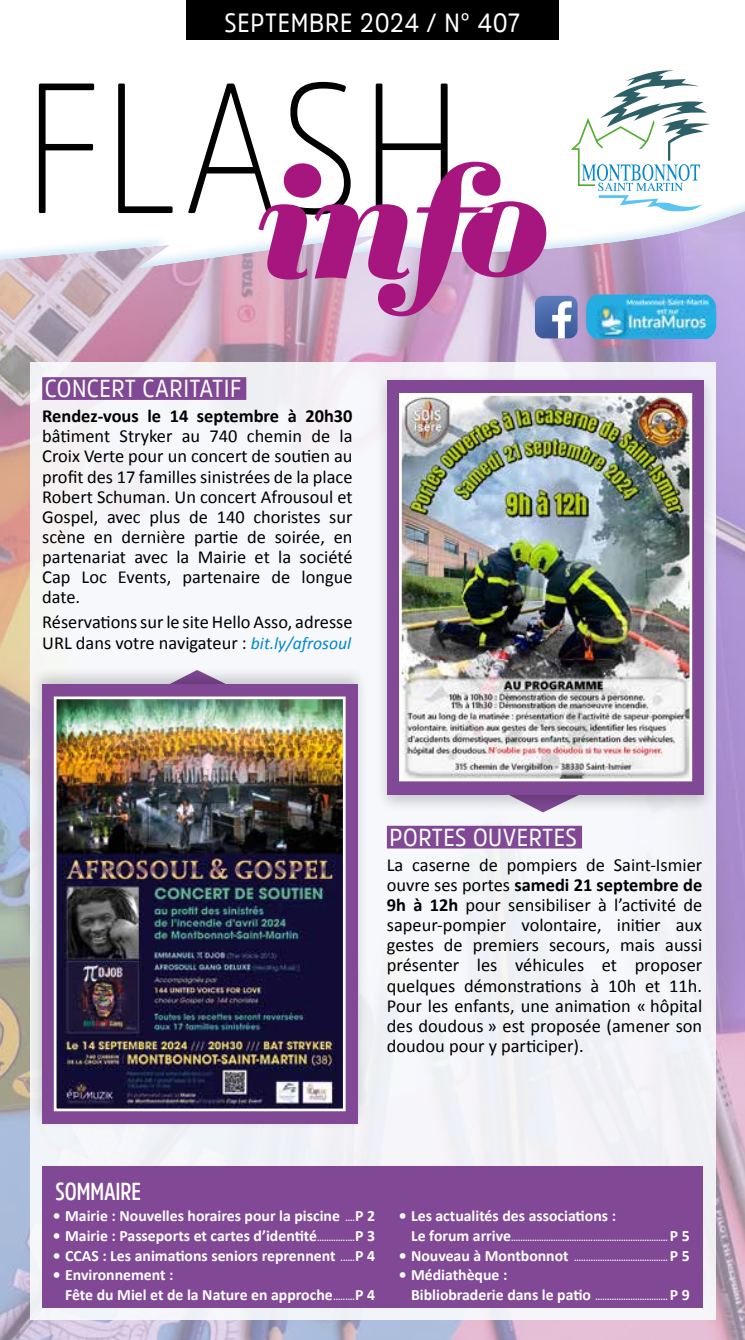
<style>
.page{position:relative;width:745px;height:1340px;background:#fff}
.page>*{position:absolute;margin:0;border:0;box-sizing:border-box;transform-origin:0 0}
.t1{font:26.25px "Amsi Pro Narw";letter-spacing:.03em;color:#fff}
.t2{font:24.5px "Amsi Pro Narw";letter-spacing:.02em;color:#fff}
.t3{font:600 24.5px "Amsi Pro Cond";letter-spacing:-.005em;color:#fff}
.t4{font:18.38px/20.1px "Calibri";color:#000;text-align:justify}
.t5{font:700 18.38px "Calibri";color:#000}
.t6{font:700 15.75px/20.1px "Calibri";color:#fff}
.t7{font:700 8.75px "Calibri";color:#fff}
.s1{font-style:italic;font-size:17.5px;color:#0087cc}
.s2{font-weight:700}
.s3{font-size:8.75px}
.s4{font-size:15.75px}
</style>
<div class="page">
<img style="left:0;top:300px;width:744px;height:1039px">
<svg style="left:0;top:0;width:744px;height:300px"></svg>
<div style="left:186px;top:0;width:372px;height:40px;background:#000"></div>
<div style="left:30px;top:362px;width:684px;height:958px;background:#f9fcfe"></div>
<img style="left:586px;top:294px;width:129px;height:45px">
<svg style="left:39px;top:82px;width:275px;height:133px"></svg>
<div style="left:283px;top:163px;width:38px;height:35px;background:#a7167f;border-radius:50%"></div>
<svg style="left:314px;top:70px;width:395px;height:268px"></svg>
<svg style="left:258px;top:204px;width:49px;height:75px;background:#bb589f"></svg>
<div style="left:42px;top:1166px;width:659px;height:141px;background:#814995"></div>
<div style="left:42px;top:377px;width:204px;height:23px;background:#814995"></div>
<div style="left:386px;top:825px;width:195px;height:23px;background:#814995"></div>
<div style="left:29px;top:666px;width:340px;height:464px;background:#000;opacity:.2"></div>
<div style="left:42px;top:684px;width:315px;height:439px;background:#814995"></div>
<img style="left:58px;top:700px;width:283px;height:407px">
<div style="left:54px;top:696px;width:291px;height:415px;border:3px solid #fff"></div>
<div style="left:375px;top:373px;width:340px;height:439px;background:#000;opacity:.2"></div>
<div style="left:387px;top:380px;width:316px;height:414px;background:#814995"></div>
<img style="left:403px;top:397px;width:284px;height:380px">
<div style="left:399px;top:393px;width:292px;height:388px;border:3px solid #fff"></div>
<h1 class="t1" style="left:224px;top:4px;width:297px">SEPTEMBRE 2024 / N° 407</h1>
<h2 class="t2" style="left:45px;top:371px;width:198px">CONCERT CARITATIF</h2>
<p class="t5" style="left:42px;top:403px;width:312px">Rendez-vous le 14 septembre à 20h30</p>
<p class="t4" style="left:42px;top:426px;width:312px">bâtiment Stryker au 740 chemin de la Croix Verte pour un concert de soutien au profit des 17 familles sinistrées de la place Robert Schuman. Un concert Afrousoul et Gospel, avec plus de 140 choristes sur scène en dernière partie de soirée, en partenariat avec la Mairie et la société Cap Loc Events, partenaire de longue date.</p>
<p class="t4" style="left:42px;top:612px;width:312px">Réservations sur le site Hello Asso, adresse<br>URL dans votre navigateur : <span class="s1">bit.ly/afrosoul</span></p>
<h2 class="t2" style="left:389px;top:820px;width:189px">PORTES OUVERTES</h2>
<p class="t4" style="left:386px;top:854px;width:317px">La caserne de pompiers de Saint-Ismier ouvre ses portes <span class="s2">samedi 21 septembre de 9h à 12h</span> pour sensibiliser à l’activité de sapeur-pompier volontaire, initier aux gestes de premiers secours, mais aussi présenter les véhicules et proposer quelques démonstrations à 10h et 11h.<br>Pour les enfants, une animation « hôpital des doudous » est proposée (amener son doudou pour y participer).</p>
<h2 class="t3" style="left:55px;top:1175px;width:87px">SOMMAIRE</h2>
<p class="t6" style="left:53px;top:1204px;width:323px">• Mairie : Nouvelles horaires pour la piscine <span class="s3">....</span>P 2</p>
<p class="t6" style="left:53px;top:1224px;width:323px">• Mairie : Passeports et cartes d’identité<span class="s3">................</span>P 3</p>
<p class="t6" style="left:53px;top:1244px;width:323px">• CCAS : Les animations seniors reprennent <span class="s3">......</span>P 4</p>
<p class="t6" style="left:65px;top:1264px;width:311px;text-indent:-12px">• Environnement :<br>Fête du Miel et de la Nature en approche<span class="s3">.........</span>P 4</p>
<p class="t6" style="left:398px;top:1204px;width:218px">• Les actualités des associations :</p>
<p class="t7" style="left:411px;top:1231px;width:280px"><span class="s4">Le forum arrive</span>................................................................... <span class="s4">P 5</span></p>
<p class="t7" style="left:398px;top:1251px;width:292px"><span class="s4">• Nouveau à Montbonnot</span> ........................................ <span class="s4">P 5</span></p>
<p class="t6" style="left:398px;top:1264px;width:110px">• Médiathèque :</p>
<p class="t7" style="left:411px;top:1291px;width:280px"><span class="s4">Bibliobraderie dans le patio</span> ............................... <span class="s4">P 9</span></p>
</div>
